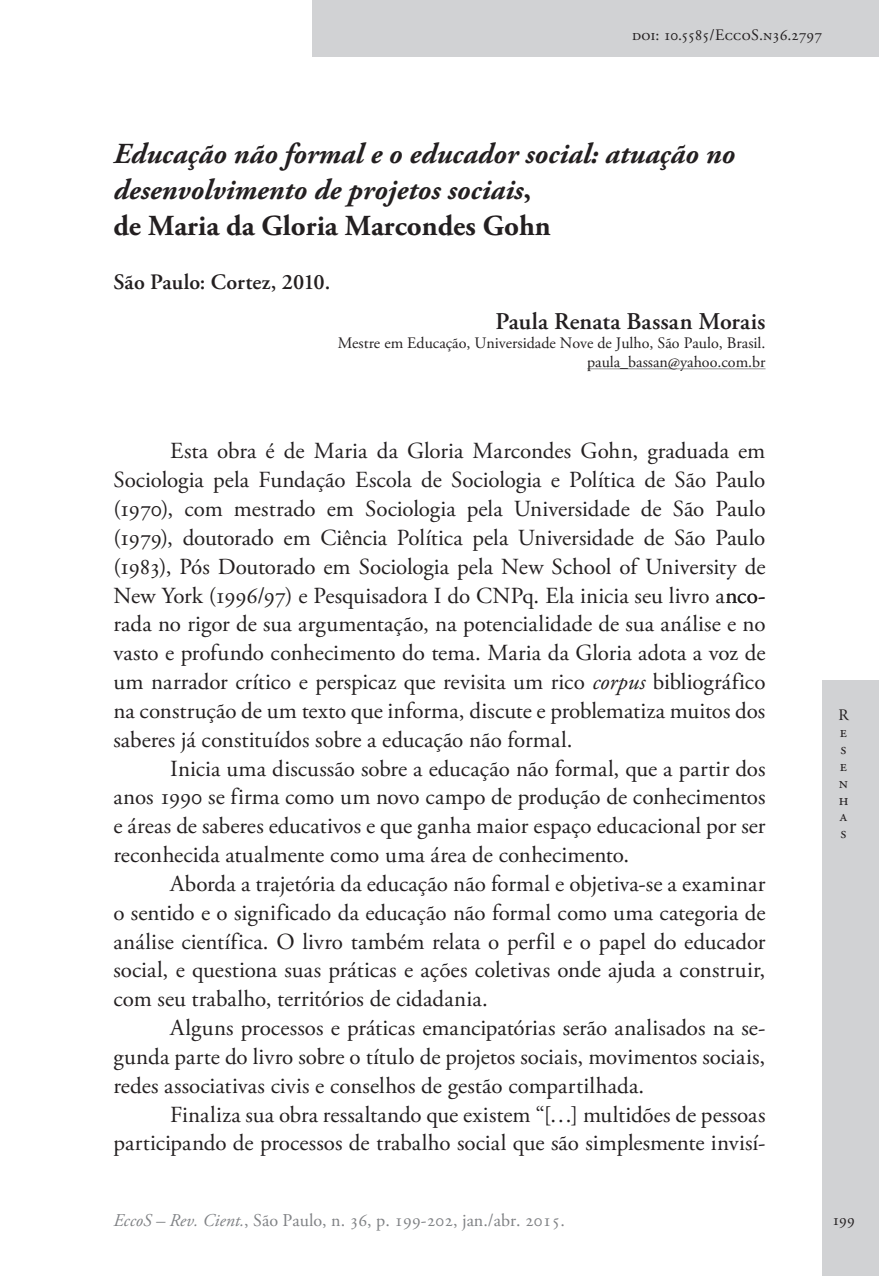
<style>
.page{position:relative;width:879px;height:1276px;background:#fff}
.page>*{position:absolute;margin:0;border:0;box-sizing:border-box;transform-origin:0 0}
.Ec_Titulo_Resenha{font:italic 700 29px/35.6px "Adobe Garamond Pro";color:#231f20}
.Ec_Autor{font:600 24px "Adobe Garamond Pro";letter-spacing:.005em;color:#231f20}
.Ec_Normal{font:23px/28.8px "Adobe Garamond Pro";color:#231f20;text-align:justify}
.Ec_Tabela_-_titulo{font:600 22px "Adobe Garamond Pro";letter-spacing:.005em;color:#231f20}
.t1{font:18px "Adobe Garamond Pro";color:#808285}
.Ec_Autor_creditos{font:16px "Adobe Garamond Pro";color:#231f20}
.Ec_xxCantoSsups{font:16px "Adobe Garamond Pro";letter-spacing:-.005em;color:#231f20}
.Ec_zxPaginador{font:16px/16.8px "Adobe Garamond Pro";color:#231f20}
.s1{font-style:normal}
.s2{font-style:italic}
</style>
<div class="page">
<div style="left:312px;top:0;width:567px;height:57px;background:#d1d2d4"></div>
<div style="left:822px;top:680px;width:57px;height:596px;background:#d1d2d4"></div>
<hr style="left:587px;top:368px;width:178px;height:1px;background:#939598">
<p class="Ec_xxCantoSsups" style="left:632px;top:25px;width:192px">doi: 10.5585/EccoS.n36.2797</p>
<p class="Ec_Titulo_Resenha" style="left:113px;top:137px;width:623px">Educação não formal e o educador social: atuação no desenvolvimento de projetos sociais<span class="s1">,<br>de Maria da Gloria Marcondes Gohn</span></p>
<p class="Ec_Tabela_-_titulo" style="left:113px;top:269px;width:218px">São Paulo: Cortez, 2010.</p>
<p class="Ec_Autor" style="left:495px;top:308px;width:272px">Paula Renata Bassan Morais</p>
<p class="Ec_Autor_creditos" style="left:338px;top:333px;width:429px">Mestre em Educação, Universidade Nove de Julho, São Paulo, Brasil.</p>
<p class="Ec_Autor_creditos" style="left:587px;top:352px;width:180px">paula_bassan@yahoo.com.br</p>
<p class="Ec_Normal" style="left:113px;top:437px;width:653px;text-indent:57px">Esta obra é de Maria da Gloria Marcondes Gohn, graduada em Sociologia pela Fundação Escola de Sociologia e Política de São Paulo (1970), com mestrado em Sociologia pela Universidade de São Paulo (1979), doutorado em Ciência Política pela Universidade de São Paulo (1983), Pós Doutorado em Sociologia pela New School of University de New York (1996/97) e Pesquisadora I do CNPq. Ela inicia seu livro anco&shy;rada no rigor de sua argumentação, na potencialidade de sua análise e no vasto e profundo conhecimento do tema. Maria da Gloria adota a voz de um narrador crítico e perspicaz que revisita um rico <span class="s2">corpus</span> bibliográfico na construção de um texto que informa, discute e problematiza muitos dos saberes já constituídos sobre a educação não formal.</p>
<p class="Ec_Normal" style="left:113px;top:754px;width:653px;text-indent:57px">Inicia uma discussão sobre a educação não formal, que a partir dos anos 1990 se firma como um novo campo de produção de conhecimentos e áreas de saberes educativos e que ganha maior espaço educacional por ser reconhecida atualmente como uma área de conhecimento.</p>
<p class="Ec_Normal" style="left:113px;top:870px;width:654px;text-indent:57px">Aborda a trajetória da educação não formal e objetiva-se a examinar o sentido e o significado da educação não formal como uma categoria de análise científica. O livro também relata o perfil e o papel do educador social, e questiona suas práticas e ações coletivas onde ajuda a construir, com seu trabalho, territórios de cidadania.</p>
<p class="Ec_Normal" style="left:113px;top:1014px;width:653px;text-indent:57px">Alguns processos e práticas emancipatórias serão analisados na se&shy;gunda parte do livro sobre o título de projetos sociais, movimentos sociais, redes associativas civis e conselhos de gestão compartilhada.</p>
<p class="Ec_Normal" style="left:113px;top:1100px;width:653px;text-align:right">Finaliza sua obra ressaltando que existem “[…] multidões de pessoas participando de processos de trabalho social que são simplesmente invisí-</p>
<p class="Ec_zxPaginador" style="left:838px;top:707px;width:12px">R e s e n h a s</p>
<p class="t1" style="left:113px;top:1209px;width:453px"><span class="s2">EccoS – Rev. Cient.</span>, São Paulo, n. 36, p. 199-202, jan./abr. 2015.</p>
<p class="Ec_zxPaginador" style="left:832px;top:1212px;width:24px">199</p>
</div>
